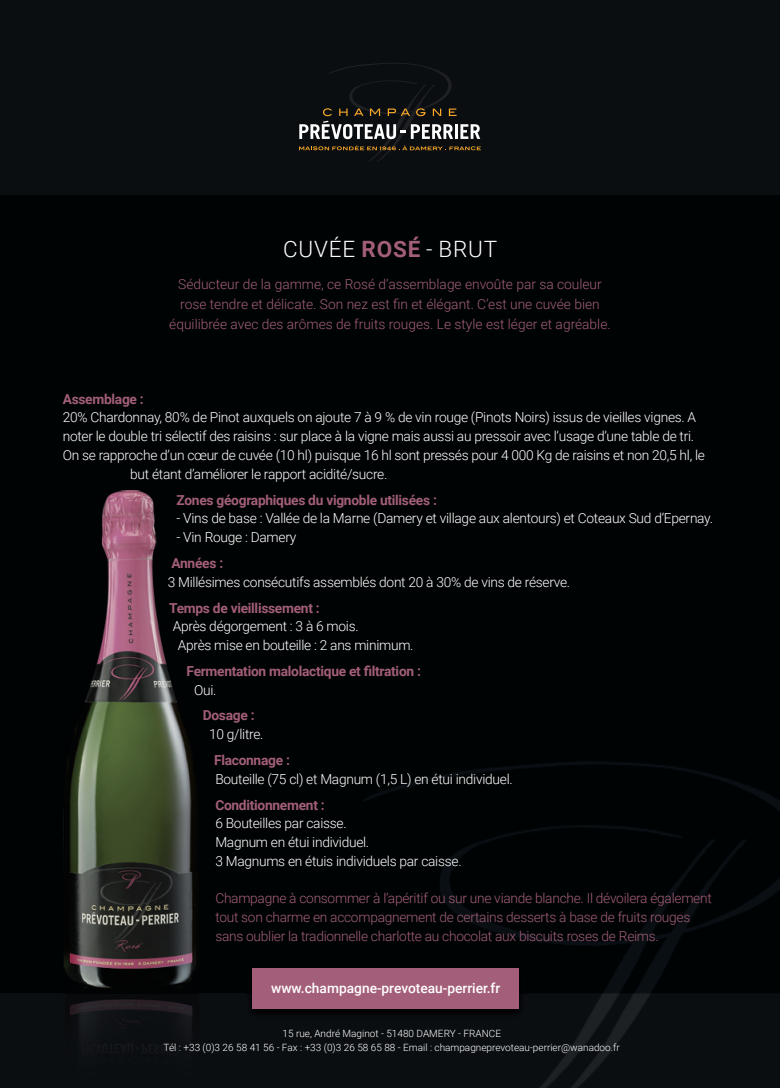
<style>
.page{position:relative;width:780px;height:1088px;background:#fff}
.page>*{position:absolute;margin:0;border:0;box-sizing:border-box;transform-origin:0 0}
.t1{font:300 22.5px "Roboto";letter-spacing:.035em;color:#fff}
.t2{font:300 13.75px/18.8px "Roboto";letter-spacing:-.02em;color:#fff}
.t3{font:300 13.75px/18.8px "Roboto";letter-spacing:-.02em;color:#a35e79}
.t4{font:300 13.75px/20px "Roboto";color:#a35e79;text-align:center}
.t5{font:700 13.75px "Roboto";letter-spacing:-.02em;color:#a35e79}
.t6{font:500 13.75px "Roboto";color:#fff}
.t7{font:300 10px/13.8px "Roboto";color:#fff;text-align:center}
.s1{font-weight:700;color:#a35e79}
</style>
<div class="page">
<div style="left:0;top:990px;width:780px;height:98px;background:#0b0e11"></div>
<div style="left:0;top:191px;width:780px;height:802px;background:#000304"></div>
<img style="left:364px;top:762px;width:416px;height:326px">
<img style="left:245px;top:965px;width:281px;height:54px">
<div style="left:252px;top:968px;width:267px;height:40px;background:#a35e79"></div>
<img style="left:63px;top:491px;width:136px;height:556px">
<div style="left:0;top:0;width:780px;height:195px;background:#0b0e11"></div>
<svg style="left:299px;top:63px;width:182px;height:98px"></svg>
<h1 class="t1" style="left:283px;top:233px;width:215px">CUVÉE <span class="s1">ROSÉ</span> - BRUT</h1>
<p class="t4" style="left:169px;top:274px;width:443px">Séducteur de la gamme, ce Rosé d’assemblage envoûte par sa couleur rose tendre et délicate. Son nez est fin et élégant. C’est une cuvée bien équilibrée avec des arômes de fruits rouges. Le style est léger et agréable.</p>
<p class="t5" style="left:63px;top:389px;width:83px">Assemblage :</p>
<p class="t2" style="left:63px;top:408px;width:635px">20% Chardonnay, 80% de Pinot auxquels on ajoute 7 à 9 % de vin rouge (Pinots Noirs) issus de vieilles vignes. A</p>
<p class="t2" style="left:63px;top:426px;width:633px">noter le double tri sélectif des raisins : sur place à la vigne mais aussi au pressoir avec l’usage d’une table de tri.</p>
<p class="t2" style="left:63px;top:445px;width:643px">On se rapproche d’un cœur de cuvée (10 hl) puisque 16 hl sont pressés pour 4 000 Kg de raisins et non 20,5 hl, le</p>
<p class="t2" style="left:130px;top:464px;width:258px">but étant d’améliorer le rapport acidité/sucre.</p>
<p class="t5" style="left:176px;top:490px;width:262px">Zones géographiques du vignoble utilisées :</p>
<p class="t2" style="left:176px;top:508px;width:538px">- Vins de base : Vallée de la Marne (Damery et village aux alentours) et Coteaux Sud d’Epernay.</p>
<p class="t2" style="left:176px;top:527px;width:121px">- Vin Rouge : Damery</p>
<p class="t5" style="left:171px;top:553px;width:53px">Années :</p>
<p class="t2" style="left:168px;top:572px;width:404px">3 Millésimes consécutifs assemblés dont 20 à 30% de vins de réserve.</p>
<p class="t5" style="left:169px;top:598px;width:152px">Temps de vieillissement :</p>
<p class="t2" style="left:178px;top:616px;width:237px;text-indent:-5px">Après dégorgement : 3 à 6 mois.<br>Après mise en bouteille : 2 ans minimum.</p>
<p class="t5" style="left:186px;top:661px;width:236px">Fermentation malolactique et filtration :</p>
<p class="t2" style="left:194px;top:680px;width:24px">Oui.</p>
<p class="t5" style="left:203px;top:706px;width:53px">Dosage :</p>
<p class="t2" style="left:209px;top:724px;width:56px">10 g/litre.</p>
<p class="t5" style="left:214px;top:750px;width:77px">Flaconnage :</p>
<p class="t2" style="left:215px;top:769px;width:299px">Bouteille (75 cl) et Magnum (1,5 L) en étui individuel.</p>
<p class="t5" style="left:215px;top:795px;width:111px">Conditionnement :</p>
<p class="t2" style="left:215px;top:814px;width:248px">6 Bouteilles par caisse.<br>Magnum en étui individuel.<br>3 Magnums en étuis individuels par caisse.</p>
<p class="t3" style="left:215px;top:889px;width:498px">Champagne à consommer à l’apéritif ou sur une viande blanche. Il dévoilera également tout son charme en accompagnement de certains desserts à base de fruits rouges sans oublier la tradionnelle charlotte au chocolat aux biscuits roses de Reims.</p>
<p class="t6" style="left:271px;top:978px;width:231px">www.champagne-prevoteau-perrier.fr</p>
<p class="t7" style="left:164px;top:1026px;width:458px">15 rue, André Maginot - 51480 DAMERY - FRANCE<br>Tél : +33 (0)3 26 58 41 56 - Fax : +33 (0)3 26 58 65 88 - Email : champagneprevoteau-perrier@wanadoo.fr</p>
</div>
